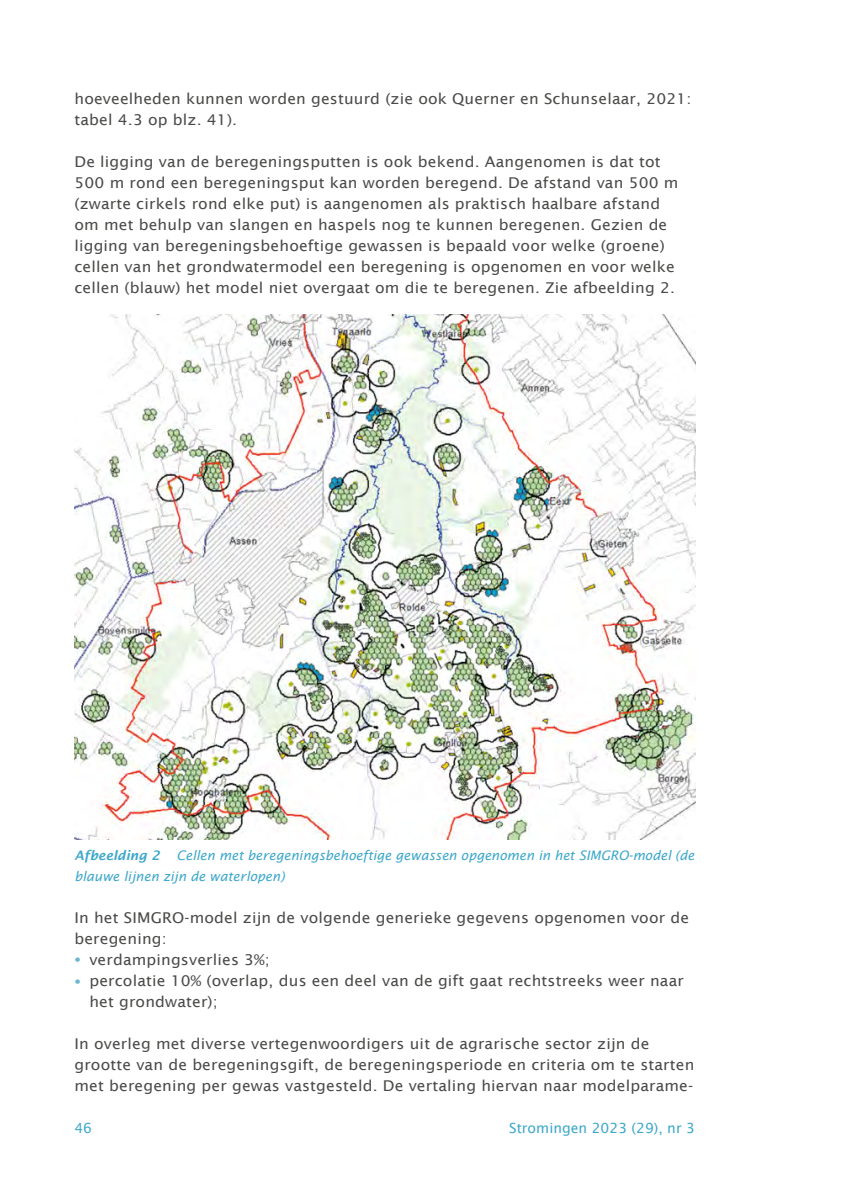
<style>
.page{position:relative;width:844px;height:1191px;background:#fff}
.page>*{position:absolute;margin:0;border:0;box-sizing:border-box;transform-origin:0 0}
.t1{font:14.88px/21px "Lucida Sans";letter-spacing:.01em;color:#4a4a49;scale:1.05 1}
.t2{font:14px "Lucida Sans";color:#3ea8ca}
.t3{font:italic 13.12px/21px "Lucida Sans";color:#3ea8ca}
.t4{font:italic 600 13.12px "Lucida Sans";color:#3ea8ca}
.s1{font-family:"Helvetica Neue";font-size:12.25px;color:#6ab5d2}
</style>
<div class="page">
<img style="left:74px;top:314px;width:620px;height:525px">
<p class="t1" style="left:74px;top:88px;width:589px">hoeveelheden kunnen worden gestuurd (zie ook Querner en Schunselaar, 2021: tabel 4.3 op blz. 41).</p>
<p class="t1" style="left:74px;top:151px;width:576px">De ligging van de beregeningsputten is ook bekend. Aangenomen is dat tot 500 m rond een beregeningsput kan worden beregend. De afstand van 500 m (zwarte cirkels rond elke put) is aangenomen als praktisch haalbare afstand om met behulp van slangen en haspels nog te kunnen beregenen. Gezien de ligging van beregeningsbehoeftige gewassen is bepaald voor welke (groene) cellen van het grondwatermodel een beregening is opgenomen en voor welke cellen (blauw) het model niet overgaat om die te beregenen. Zie afbeelding 2.</p>
<p class="t4" style="left:74px;top:848px;width:87px">Afbeelding 2</p>
<p class="t3" style="left:74px;top:845px;width:621px;text-indent:102px">Cellen met beregeningsbehoeftige gewassen opgenomen in het SIMGRO-model (de blauwe lijnen zijn de waterlopen)</p>
<p class="t1" style="left:74px;top:907px;width:586px">In het SIMGRO-model zijn de volgende generieke gegevens opgenomen voor de beregening:</p>
<p class="t1" style="left:74px;top:949px;width:187px"><span class="s1">•</span> verdampingsverlies 3%;</p>
<p class="t1" style="left:89px;top:970px;width:567px;text-indent:-15px"><span class="s1">•</span> percolatie 10% (overlap, dus een deel van de gift gaat rechtstreeks weer naar het grondwater);</p>
<p class="t1" style="left:74px;top:1033px;width:591px">In overleg met diverse vertegenwoordigers uit de agrarische sector zijn de grootte van de beregeningsgift, de beregeningsperiode en criteria om te starten met beregening per gewas vastgesteld. De vertaling hiervan naar modelparame-</p>
<p class="t2" style="left:74px;top:1120px;width:19px">46</p>
<p class="t2" style="left:509px;top:1120px;width:187px">Stromingen 2023 (29), nr 3</p>
</div>
